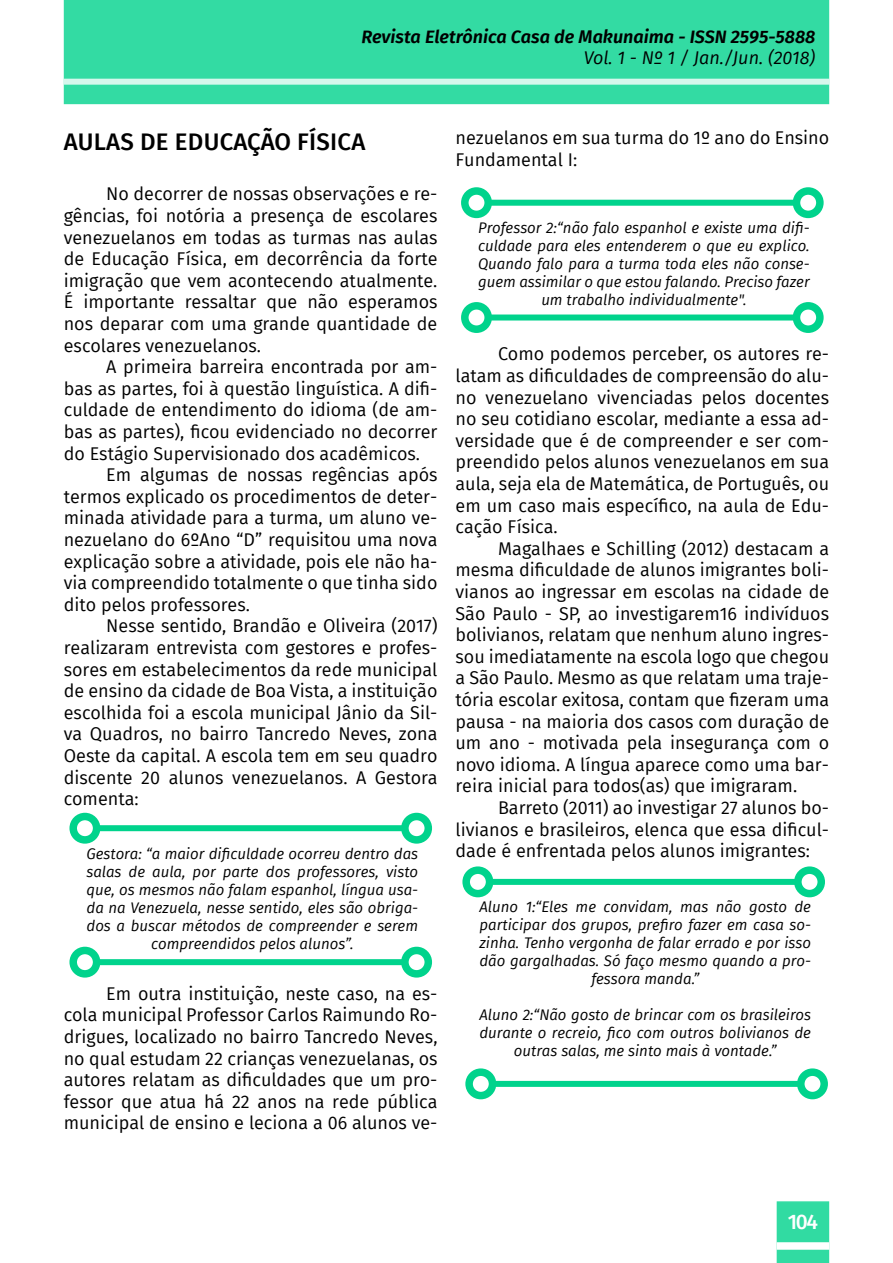
<style>
.page{position:relative;width:893px;height:1263px;background:#fff}
.page>*{position:absolute;margin:0;border:0;box-sizing:border-box;transform-origin:0 0}
.Seções{font:500 24px "Fira Sans";letter-spacing:.01em;color:#000}
.t1{font:500 21px "Fira Sans";color:#fff}
.texto{font:18px/21.6px "Fira Sans";color:#000;text-align:justify}
.t2{font:italic 600 18px "Fira Sans";color:#000}
.t3{font:italic 18px "Fira Sans";color:#000}
.citações{font:italic 15px/18px "Fira Sans";color:#000;text-align:center}
</style>
<div class="page">
<div style="left:777px;top:1201px;width:52px;height:62px;background:#31dba2"></div>
<div style="left:64px;top:0;width:765px;height:104px;background:#33dba3"></div>
<div style="left:64px;top:79px;width:765px;height:6px;background:#d6f7ec"></div>
<div style="left:777px;top:1242px;width:52px;height:8px;background:#fff"></div>
<div style="left:85px;top:825px;width:332px;height:6px;background:#00d38c"></div>
<div style="left:405px;top:816px;width:23px;height:24px;background:#fff;border-radius:50%"></div>
<div style="left:401px;top:813px;width:31px;height:31px;border:8px solid #00d38c;border-radius:50%"></div>
<div style="left:73px;top:816px;width:24px;height:24px;background:#fff;border-radius:50%"></div>
<div style="left:69px;top:813px;width:31px;height:31px;border:8px solid #00d38c;border-radius:50%"></div>
<div style="left:85px;top:959px;width:332px;height:6px;background:#00d38c"></div>
<div style="left:405px;top:950px;width:23px;height:24px;background:#fff;border-radius:50%"></div>
<div style="left:401px;top:947px;width:31px;height:30px;border:8px solid #00d38c;border-radius:50%"></div>
<div style="left:73px;top:950px;width:24px;height:24px;background:#fff;border-radius:50%"></div>
<div style="left:69px;top:947px;width:31px;height:30px;border:8px solid #00d38c;border-radius:50%"></div>
<div style="left:476px;top:200px;width:332px;height:6px;background:#00d38c"></div>
<div style="left:796px;top:191px;width:24px;height:23px;background:#fff;border-radius:50%"></div>
<div style="left:793px;top:187px;width:31px;height:31px;border:8px solid #00d38c;border-radius:50%"></div>
<div style="left:465px;top:191px;width:23px;height:23px;background:#fff;border-radius:50%"></div>
<div style="left:461px;top:187px;width:31px;height:31px;border:8px solid #00d38c;border-radius:50%"></div>
<div style="left:476px;top:314px;width:332px;height:6px;background:#00d38c"></div>
<div style="left:796px;top:306px;width:24px;height:23px;background:#fff;border-radius:50%"></div>
<div style="left:793px;top:302px;width:31px;height:31px;border:8px solid #00d38c;border-radius:50%"></div>
<div style="left:465px;top:306px;width:23px;height:23px;background:#fff;border-radius:50%"></div>
<div style="left:461px;top:302px;width:31px;height:31px;border:8px solid #00d38c;border-radius:50%"></div>
<div style="left:478px;top:879px;width:331px;height:6px;background:#00d38c"></div>
<div style="left:798px;top:870px;width:23px;height:23px;background:#fff;border-radius:50%"></div>
<div style="left:794px;top:866px;width:31px;height:31px;border:8px solid #00d38c;border-radius:50%"></div>
<div style="left:466px;top:870px;width:24px;height:23px;background:#fff;border-radius:50%"></div>
<div style="left:462px;top:866px;width:31px;height:31px;border:8px solid #00d38c;border-radius:50%"></div>
<div style="left:481px;top:1081px;width:331px;height:6px;background:#00d38c"></div>
<div style="left:801px;top:1072px;width:23px;height:23px;background:#fff;border-radius:50%"></div>
<div style="left:797px;top:1068px;width:31px;height:31px;border:8px solid #00d38c;border-radius:50%"></div>
<div style="left:469px;top:1072px;width:23px;height:23px;background:#fff;border-radius:50%"></div>
<div style="left:465px;top:1068px;width:31px;height:31px;border:8px solid #00d38c;border-radius:50%"></div>
<p class="t2" style="left:361px;top:22px;width:455px">Revista Eletrônica Casa de Makunaima - ISSN 2595-5888</p>
<p class="t3" style="left:584px;top:45px;width:233px">Vol. 1 - Nº 1 / Jan./Jun. (2018)</p>
<p class="Seções" style="left:64px;top:122px;width:303px">AULAS DE EDUCAÇÃO FÍSICA</p>
<p class="texto" style="left:64px;top:183px;width:375px;text-indent:43px">No decorrer de nossas observações e re&shy;gências, foi notória a presença de escolares venezuelanos em todas as turmas nas aulas de Educação Física, em decorrência da forte imigração que vem acontecendo atualmente.<br>É importante ressaltar que não esperamos nos deparar com uma grande quantidade de escolares venezuelanos.</p>
<p class="texto" style="left:64px;top:356px;width:375px;text-indent:43px">A primeira barreira encontrada por am&shy;bas as partes, foi à questão linguística. A difi&shy;culdade de entendimento do idioma (de am&shy;bas as partes), ficou evidenciado no decorrer do Estágio Supervisionado dos acadêmicos.</p>
<p class="texto" style="left:64px;top:464px;width:375px;text-indent:43px">Em algumas de nossas regências após termos explicado os procedimentos de deter&shy;minada atividade para a turma, um aluno ve&shy;nezuelano do 6ºAno “D” requisitou uma nova explicação sobre a atividade, pois ele não ha&shy;via compreendido totalmente o que tinha sido dito pelos professores.</p>
<p class="texto" style="left:64px;top:615px;width:375px;text-indent:43px">Nesse sentido, Brandão e Oliveira (2017) realizaram entrevista com gestores e profes&shy;sores em estabelecimentos da rede municipal de ensino da cidade de Boa Vista, a instituição escolhida foi a escola municipal Jânio da Sil&shy;va Quadros, no bairro Tancredo Neves, zona Oeste da capital. A escola tem em seu quadro discente 20 alunos venezuelanos. A Gestora comenta:</p>
<p class="texto" style="left:455px;top:127px;width:375px">nezuelanos em sua turma do 1º ano do Ensino<br>Fundamental I:</p>
<p class="citações" style="left:478px;top:219px;width:333px">Professor 2:“não falo espanhol e existe uma difi&shy;culdade para eles entenderem o que eu explico.<br>Quando falo para a turma toda eles não conse&shy;guem assimilar o que estou falando. Preciso fazer um trabalho individualmente".</p>
<p class="texto" style="left:455px;top:343px;width:375px;text-indent:43px">Como podemos perceber, os autores re&shy;latam as dificuldades de compreensão do alu&shy;no venezuelano vivenciadas pelos docentes no seu cotidiano escolar, mediante a essa ad&shy;versidade que é de compreender e ser com&shy;preendido pelos alunos venezuelanos em sua aula, seja ela de Matemática, de Português, ou em um caso mais específico, na aula de Edu&shy;cação Física.</p>
<p class="texto" style="left:455px;top:537px;width:375px;text-indent:43px">Magalhaes e Schilling (2012) destacam a mesma dificuldade de alunos imigrantes boli&shy;vianos ao ingressar em escolas na cidade de São Paulo - SP, ao investigarem16 indivíduos bolivianos, relatam que nenhum aluno ingres&shy;sou imediatamente na escola logo que chegou a São Paulo. Mesmo as que relatam uma traje&shy;tória escolar exitosa, contam que fizeram uma pausa - na maioria dos casos com duração de um ano - motivada pela insegurança com o novo idioma. A língua aparece como uma bar&shy;reira inicial para todos(as) que imigraram.</p>
<p class="texto" style="left:455px;top:797px;width:375px;text-align:right">Barreto (2011) ao investigar 27 alunos bo&shy;livianos e brasileiros, elenca que essa dificul-</p>
<p class="citações" style="left:86px;top:844px;width:333px">Gestora: “a maior dificuldade ocorreu dentro das</p>
<p class="texto" style="left:455px;top:840px;width:356px">dade é enfrentada pelos alunos imigrantes:</p>
<p class="citações" style="left:86px;top:862px;width:333px">salas de aula, por parte dos professores, visto que, os mesmos não falam espanhol, língua usa&shy;da na Venezuela, nesse sentido, eles são obriga&shy;dos a buscar métodos de compreender e serem compreendidos pelos alunos”.</p>
<p class="citações" style="left:479px;top:898px;width:333px">Aluno 1:“Eles me convidam, mas não gosto de participar dos grupos, prefiro fazer em casa so&shy;zinha. Tenho vergonha de falar errado e por isso dão gargalhadas. Só faço mesmo quando a pro&shy;fessora manda.”</p>
<p class="citações" style="left:479px;top:1006px;width:333px">Aluno 2:“Não gosto de brincar com os brasileiros durante o recreio, fico com outros bolivianos de outras salas, me sinto mais à vontade.”</p>
<p class="texto" style="left:64px;top:982px;width:375px;text-indent:43px">Em outra instituição, neste caso, na es&shy;cola municipal Professor Carlos Raimundo Ro&shy;drigues, localizado no bairro Tancredo Neves, no qual estudam 22 crianças venezuelanas, os autores relatam as dificuldades que um pro&shy;fessor que atua há 22 anos na rede pública municipal de ensino e leciona a 06 alunos ve-</p>
<p class="t1" style="left:788px;top:1205px;width:31px">104</p>
</div>
